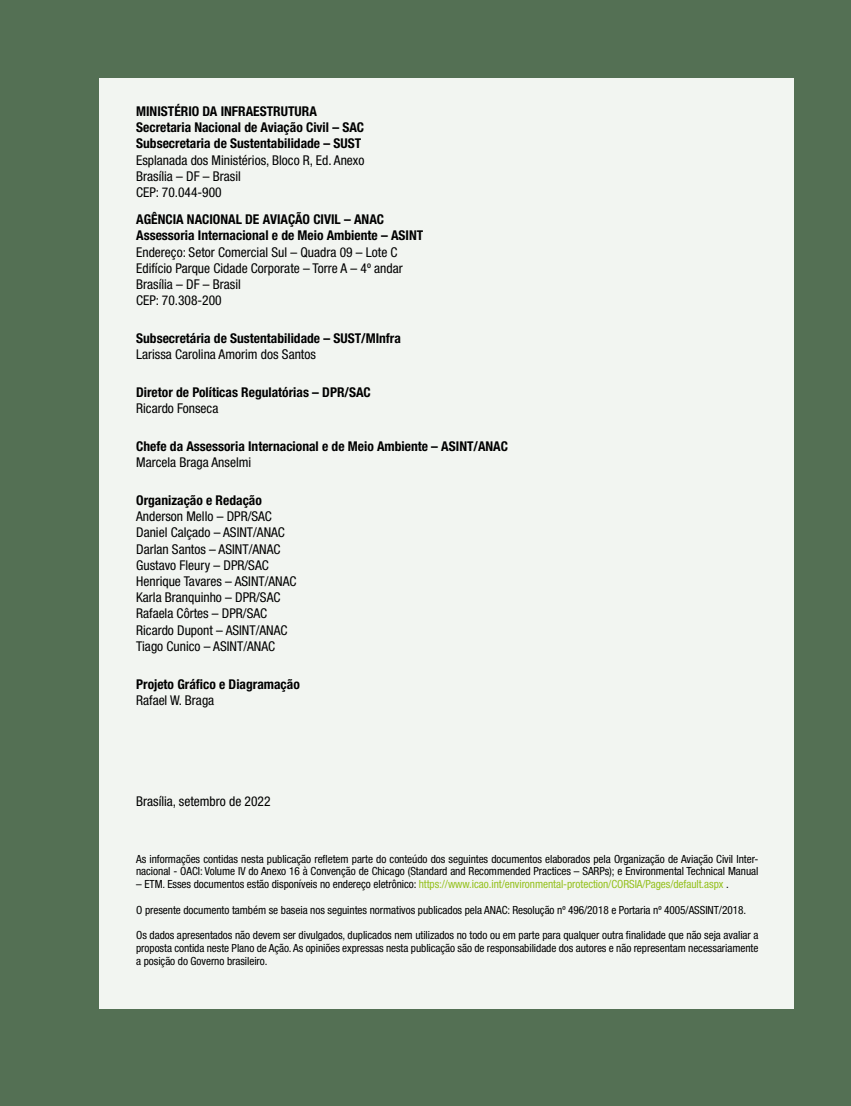
<style>
.page{position:relative;width:851px;height:1106px;background:#fff}
.page>*{position:absolute;margin:0;border:0;box-sizing:border-box;transform-origin:0 0}
.t1{font:condensed 13.5px/16.2px "Helvetica Neue LT Pro";color:#000}
.t2{font:700 condensed 13.5px/16.2px "Helvetica Neue LT Pro";color:#000}
.t3{font:condensed 11.25px/12.8px "Helvetica Neue LT Pro";letter-spacing:-.005em;color:#000}
.t4{font:condensed 11.25px "Helvetica Neue LT Pro";letter-spacing:-.005em;color:#95c11f}
.s1{color:#000}
</style>
<div class="page">
<div style="left:0;top:0;width:850px;height:1106px;background:#547054"></div>
<div style="left:99px;top:79px;width:695px;height:930px;background:#f2f5f1"></div>
<p class="t2" style="left:136px;top:103px;width:229px">MINISTÉRIO DA INFRAESTRUTURA<br>Secretaria Nacional de Aviação Civil – SAC<br>Subsecretaria de Sustentabilidade – SUST</p>
<p class="t1" style="left:136px;top:152px;width:230px">Esplanada dos Ministérios, Bloco R, Ed. Anexo<br>Brasília – DF – Brasil<br>CEP: 70.044-900</p>
<p class="t2" style="left:136px;top:211px;width:288px">AGÊNCIA NACIONAL DE AVIAÇÃO CIVIL – ANAC<br>Assessoria Internacional e de Meio Ambiente – ASINT</p>
<p class="t1" style="left:136px;top:243px;width:268px">Endereço: Setor Comercial Sul – Quadra 09 – Lote C Edifício Parque Cidade Corporate – Torre A – 4º andar Brasília – DF – Brasil<br>CEP: 70.308-200</p>
<p class="t2" style="left:136px;top:330px;width:266px">Subsecretária de Sustentabilidade – SUST/MInfra</p>
<p class="t1" style="left:136px;top:346px;width:181px">Larissa Carolina Amorim dos Santos</p>
<p class="t2" style="left:136px;top:384px;width:236px">Diretor de Políticas Regulatórias – DPR/SAC</p>
<p class="t1" style="left:136px;top:400px;width:84px">Ricardo Fonseca</p>
<p class="t2" style="left:136px;top:438px;width:373px">Chefe da Assessoria Internacional e de Meio Ambiente – ASINT/ANAC</p>
<p class="t1" style="left:136px;top:454px;width:117px">Marcela Braga Anselmi</p>
<p class="t2" style="left:136px;top:492px;width:127px">Organização e Redação</p>
<p class="t1" style="left:136px;top:508px;width:162px">Anderson Mello – DPR/SAC<br>Daniel Calçado – ASINT/ANAC<br>Darlan Santos – ASINT/ANAC<br>Gustavo Fleury – DPR/SAC<br>Henrique Tavares – ASINT/ANAC<br>Karla Branquinho – DPR/SAC<br>Rafaela Côrtes – DPR/SAC<br>Ricardo Dupont – ASINT/ANAC<br>Tiago Cunico – ASINT/ANAC</p>
<p class="t2" style="left:136px;top:675px;width:165px">Projeto Gráfico e Diagramação</p>
<p class="t1" style="left:136px;top:692px;width:80px">Rafael W. Braga</p>
<p class="t1" style="left:136px;top:793px;width:136px">Brasília, setembro de 2022</p>
<p class="t3" style="left:136px;top:852px;width:623px">As informações contidas nesta publicação refletem parte do conteúdo dos seguintes documentos elaborados pela Organização de Aviação Civil Inter&shy;nacional - OACI: Volume IV do Anexo 16 à Convenção de Chicago (Standard and Recommended Practices – SARPs); e Environmental Technical Manual</p>
<p class="t4" style="left:136px;top:877px;width:594px"><span class="s1">– ETM. Esses documentos estão disponíveis no endereço eletrônico:</span> https://www.icao.int/environmental-protection/CORSIA/Pages/default.aspx <span class="s1">.</span></p>
<p class="t3" style="left:136px;top:903px;width:611px">O presente documento também se baseia nos seguintes normativos publicados pela ANAC: Resolução nº 496/2018 e Portaria nº 4005/ASSINT/2018.</p>
<p class="t3" style="left:136px;top:928px;width:623px;text-align:justify">Os dados apresentados não devem ser divulgados, duplicados nem utilizados no todo ou em parte para qualquer outra finalidade que não seja avaliar a proposta contida neste Plano de Ação. As opiniões expressas nesta publicação são de responsabilidade dos autores e não representam necessariamente a posição do Governo brasileiro.</p>
</div>
